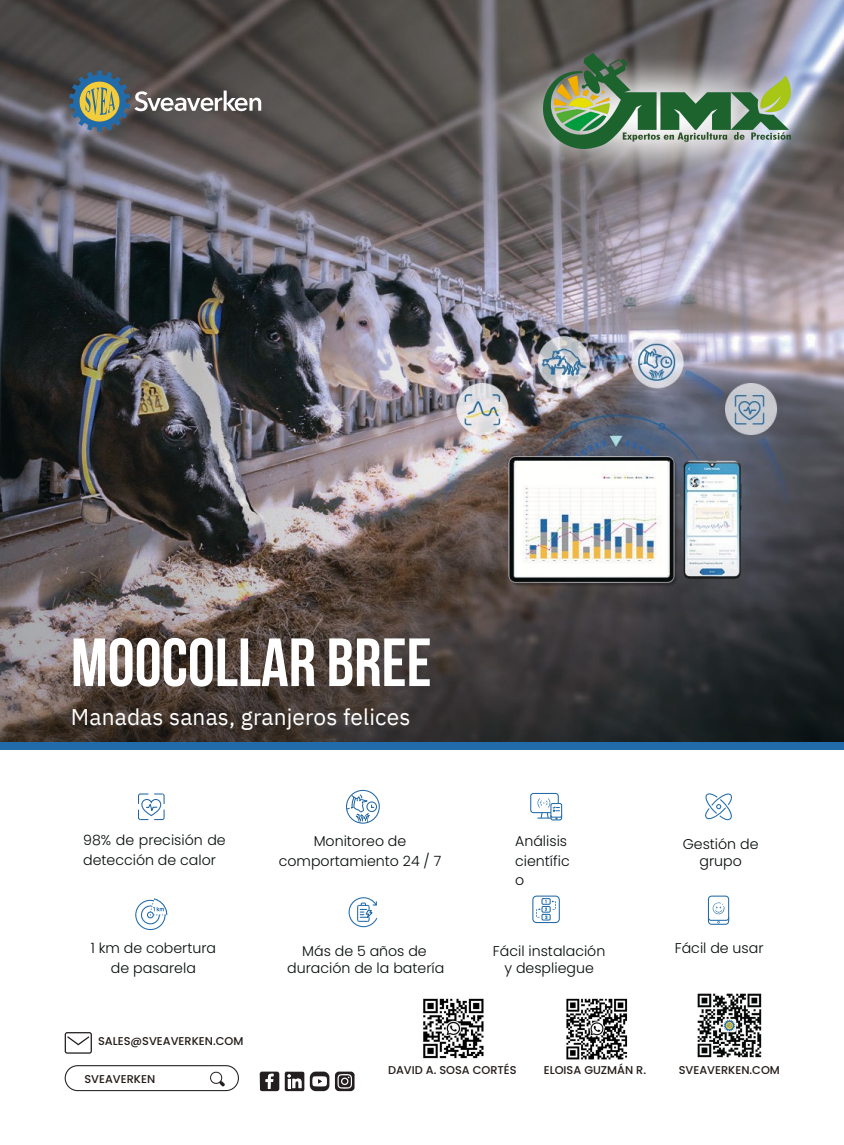
<style>
.page{position:relative;width:844px;height:1145px;background:#fff}
.page>*{position:absolute;margin:0;border:0;box-sizing:border-box;transform-origin:0 0}
.t1{font:700 68px "Bebas Neue";color:#fff}
.t2{font:22.65px "IBM Plex Sans";letter-spacing:.005em;color:#fff}
.t3{font:300 14.15px/19.5px "Poppins";color:#050a0a;text-align:center}
.t4{font:500 11.35px "Poppins";color:#221b18}
</style>
<div class="page">
<img style="left:0;top:0;width:843px;height:742px">
<svg style="left:69px;top:71px;width:192px;height:61px"></svg>
<div style="left:0;top:742px;width:843px;height:8px;background:#226bab"></div>
<svg style="left:65px;top:1032px;width:27px;height:22px"></svg>
<svg style="left:260px;top:1071px;width:19px;height:20px"></svg>
<svg style="left:285px;top:1072px;width:19px;height:19px"></svg>
<svg style="left:335px;top:1071px;width:19px;height:20px"></svg>
<div style="left:310px;top:1071px;width:19px;height:20px;background:#231f20;border-radius:6px"></div>
<svg style="left:312px;top:1076px;width:15px;height:10px"></svg>
<svg style="left:65px;top:1065px;width:174px;height:26px"></svg>
<img style="left:697px;top:993px;width:65px;height:65px">
<svg style="left:138px;top:793px;width:27px;height:27px"></svg>
<svg style="left:135px;top:898px;width:32px;height:32px"></svg>
<svg style="left:346px;top:790px;width:34px;height:34px"></svg>
<svg style="left:348px;top:897px;width:29px;height:30px"></svg>
<div style="left:532px;top:895px;width:27px;height:28px;border:1px solid #216bab;border-radius:4px"></div>
<div style="left:541px;top:898px;width:9px;height:7px;border:1px solid #216bab"></div>
<div style="left:541px;top:914px;width:9px;height:6px;border:1px solid #216bab"></div>
<svg style="left:536px;top:900px;width:20px;height:19px"></svg>
<svg style="left:530px;top:792px;width:32px;height:28px"></svg>
<svg style="left:705px;top:793px;width:27px;height:28px"></svg>
<svg style="left:707px;top:896px;width:22px;height:29px"></svg>
<img style="left:566px;top:998px;width:62px;height:62px">
<img style="left:423px;top:998px;width:61px;height:61px">
<svg style="left:457px;top:54px;width:386px;height:127px"></svg>
<img style="left:543px;top:54px;width:247px;height:95px">
<p class="t1" style="left:71px;top:635px;width:362px">MOOCOLLAR BREE</p>
<p class="t2" style="left:71px;top:702px;width:341px">Manadas sanas, granjeros felices</p>
<p class="t3" style="left:83px;top:830px;width:144px;text-align:left">98% de precisión de detección de calor</p>
<p class="t3" style="left:91px;top:939px;width:127px">1 km de cobertura de pasarela</p>
<p class="t4" style="left:98px;top:1033px;width:147px">SALES@SVEAVERKEN.COM</p>
<p class="t4" style="left:84px;top:1071px;width:72px">SVEAVERKEN</p>
<p class="t3" style="left:279px;top:832px;width:164px">Monitoreo de comportamiento 24 / 7</p>
<p class="t3" style="left:515px;top:832px;width:56px;text-align:left">Análisis científic o</p>
<p class="t3" style="left:682px;top:836px;width:77px;line-height:16.5px">Gestión de grupo</p>
<p class="t3" style="left:287px;top:942px;width:158px;line-height:16.9px">Más de 5 años de duración de la batería</p>
<p class="t3" style="left:493px;top:943px;width:114px;line-height:16.5px">Fácil instalación y despliegue</p>
<p class="t3" style="left:674px;top:939px;width:90px">Fácil de usar</p>
<p class="t4" style="left:388px;top:1062px;width:130px">DAVID A. SOSA CORTÉS</p>
<p class="t4" style="left:543px;top:1062px;width:104px">ELOISA GUZMÁN R.</p>
<p class="t4" style="left:678px;top:1062px;width:103px">SVEAVERKEN.COM</p>
</div>
